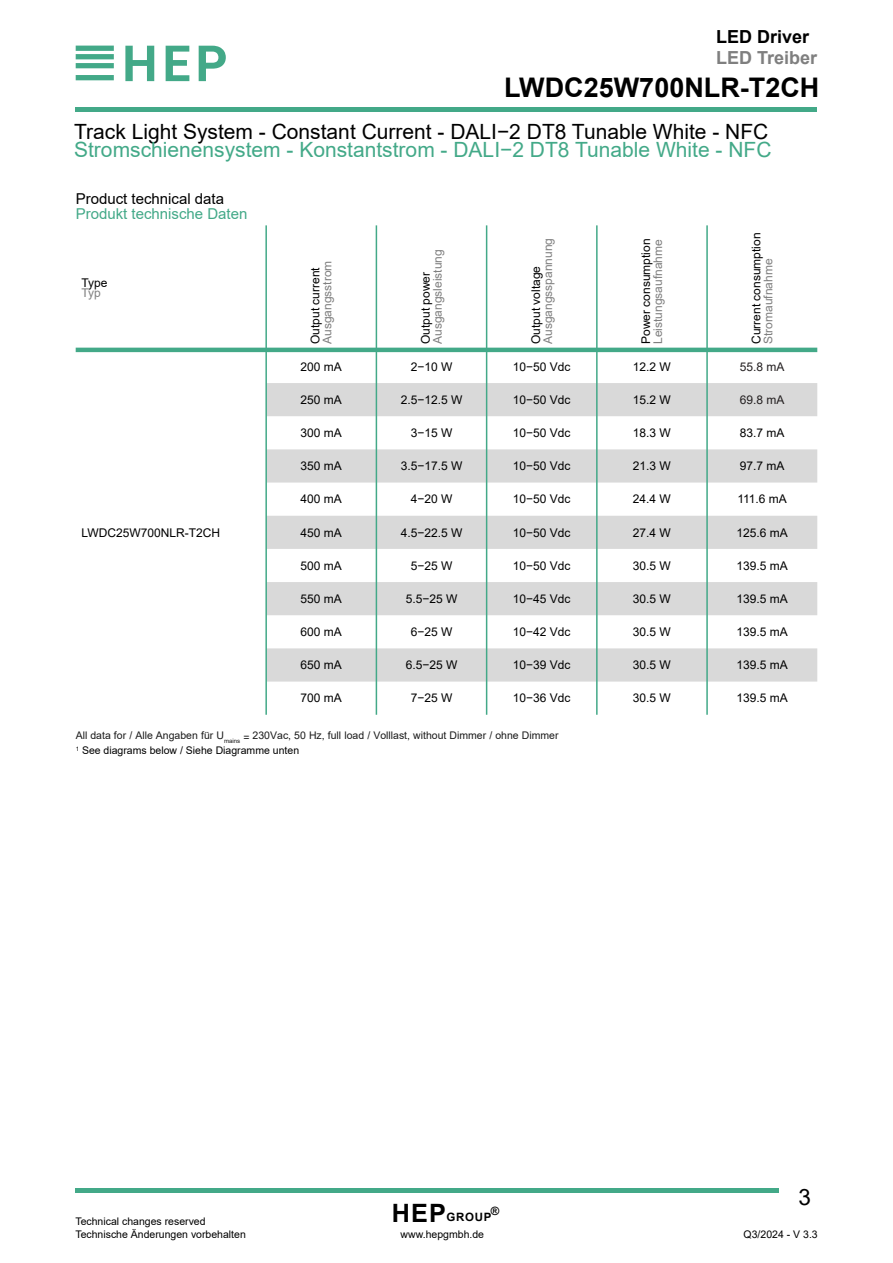
<style>
.page{position:relative;width:893px;height:1263px;background:#fff}
.page>*{position:absolute;margin:0;border:0;box-sizing:border-box;transform-origin:0 0}
.t1{font:700 27px "Arial";color:#000}
.t2{font:22.5px "Arial";color:#000}
.t3{font:21px "Arial";color:#43a988}
.t4{font:21px "Arial";color:#000}
.t5{font:700 18px "Arial";color:#7f7f7f}
.t6{font:700 18px "Arial";color:#000}
.t7{font:15px "Arial";color:#43a988}
.t8{font:15px "Arial";color:#000}
.t9{font:12px "Arial";color:#000}
.t10{font:12px "Arial";color:#7f7f7f}
.t11{font:12px "Arial";color:#231f20}
.t12{font:700 11.55px "Arial";letter-spacing:.06em;color:#000}
.t13{font:10.5px/15px "Arial";color:#1a1a1a}
.t14{font:10.5px/12.6px "Arial";color:#000}
.s1{color:#000}
.s2{font-size:25.2px}
</style>
<div class="page">
<hr style="left:76px;top:108px;width:741px;height:4px;background:#43a988">
<hr style="left:76px;top:1189px;width:703px;height:4px;background:#43a988">
<svg style="left:76px;top:75px;width:38px;height:5px"></svg>
<svg style="left:76px;top:46px;width:38px;height:22px"></svg>
<svg style="left:125px;top:46px;width:29px;height:35px"></svg>
<svg style="left:166px;top:46px;width:23px;height:35px"></svg>
<svg style="left:199px;top:46px;width:27px;height:35px"></svg>
<svg style="left:267px;top:383px;width:550px;height:298px;fill:#d9d9d9"></svg>
<hr style="left:265px;top:225px;width:2px;height:490px;background:#43a988">
<hr style="left:376px;top:225px;width:1px;height:490px;background:#43a988">
<hr style="left:486px;top:225px;width:1px;height:490px;background:#43a988">
<hr style="left:596px;top:225px;width:2px;height:490px;background:#43a988">
<hr style="left:706px;top:225px;width:2px;height:490px;background:#43a988">
<hr style="left:76px;top:348px;width:741px;height:4px;background:#43a988">
<h3 class="t6" style="left:716px;top:30px;width:95px">LED Driver</h3>
<h3 class="t5" style="left:716px;top:51px;width:103px">LED Treiber</h3>
<h1 class="t1" style="left:504px;top:77px;width:317px">LWDC25W700NLR-T2CH</h1>
<h3 class="t4" style="left:74px;top:124px;width:696px">Track Light System - Constant Current - DALI−2 DT8 Tunable White - NFC</h3>
<h3 class="t3" style="left:74px;top:142px;width:699px">Stromschienensystem - Konstantstrom - DALI−2 DT8 Tunable White - NFC</h3>
<p class="t8" style="left:76px;top:193px;width:150px">Product technical data</p>
<p class="t7" style="left:76px;top:208px;width:173px">Produkt technische Daten</p>
<p class="t9" style="left:82px;top:278px;width:28px">Type</p>
<p class="t10" style="left:82px;top:288px;width:21px">Typ</p>
<p class="t10" style="left:433px;top:344px;width:96px;rotate:-90deg">Ausgangsleistung</p>
<p class="t9" style="left:311px;top:344px;width:78px;rotate:-90deg">Output current</p>
<p class="t10" style="left:323px;top:344px;width:85px;rotate:-90deg">Ausgangsstrom</p>
<p class="t9" style="left:421px;top:344px;width:74px;rotate:-90deg">Output power</p>
<p class="t10" style="left:543px;top:344px;width:108px;rotate:-90deg">Ausgangsspannung</p>
<p class="t9" style="left:641px;top:344px;width:107px;rotate:-90deg">Power consumption</p>
<p class="t10" style="left:653px;top:344px;width:106px;rotate:-90deg">Leistungsaufnahme</p>
<p class="t9" style="left:752px;top:344px;width:113px;rotate:-90deg">Current consumption</p>
<p class="t10" style="left:764px;top:344px;width:87px;rotate:-90deg">Stromaufnahme</p>
<p class="t9" style="left:531px;top:344px;width:80px;rotate:-90deg">Output voltage</p>
<p class="t9" style="left:301px;top:362px;width:43px">200 mA</p>
<p class="t9" style="left:411px;top:362px;width:43px">2−10 W</p>
<p class="t9" style="left:513px;top:362px;width:59px">10−50 Vdc</p>
<p class="t9" style="left:633px;top:362px;width:40px">12.2 W</p>
<p class="t11" style="left:740px;top:362px;width:46px">55.8 mA</p>
<p class="t9" style="left:301px;top:395px;width:43px">250 mA</p>
<p class="t9" style="left:401px;top:395px;width:63px">2.5−12.5 W</p>
<p class="t9" style="left:513px;top:395px;width:59px">10−50 Vdc</p>
<p class="t9" style="left:633px;top:395px;width:40px">15.2 W</p>
<p class="t11" style="left:740px;top:395px;width:46px">69.8 mA</p>
<p class="t9" style="left:301px;top:428px;width:43px">300 mA</p>
<p class="t9" style="left:411px;top:428px;width:43px">3−15 W</p>
<p class="t9" style="left:513px;top:428px;width:59px">10−50 Vdc</p>
<p class="t9" style="left:633px;top:428px;width:40px">18.3 W</p>
<p class="t9" style="left:740px;top:428px;width:46px">83.7 mA</p>
<p class="t9" style="left:301px;top:461px;width:43px">350 mA</p>
<p class="t9" style="left:401px;top:461px;width:63px">3.5−17.5 W</p>
<p class="t9" style="left:513px;top:461px;width:59px">10−50 Vdc</p>
<p class="t9" style="left:633px;top:461px;width:40px">21.3 W</p>
<p class="t9" style="left:740px;top:461px;width:46px">97.7 mA</p>
<p class="t9" style="left:301px;top:495px;width:43px">400 mA</p>
<p class="t9" style="left:411px;top:495px;width:43px">4−20 W</p>
<p class="t9" style="left:513px;top:495px;width:59px">10−50 Vdc</p>
<p class="t9" style="left:633px;top:495px;width:40px">24.4 W</p>
<p class="t9" style="left:737px;top:495px;width:51px">111.6 mA</p>
<p class="t9" style="left:301px;top:528px;width:43px">450 mA</p>
<p class="t9" style="left:401px;top:528px;width:63px">4.5−22.5 W</p>
<p class="t9" style="left:513px;top:528px;width:59px">10−50 Vdc</p>
<p class="t9" style="left:633px;top:528px;width:40px">27.4 W</p>
<p class="t9" style="left:736px;top:528px;width:53px">125.6 mA</p>
<p class="t9" style="left:301px;top:561px;width:43px">500 mA</p>
<p class="t9" style="left:411px;top:561px;width:43px">5−25 W</p>
<p class="t9" style="left:513px;top:561px;width:59px">10−50 Vdc</p>
<p class="t9" style="left:633px;top:561px;width:40px">30.5 W</p>
<p class="t9" style="left:736px;top:561px;width:53px">139.5 mA</p>
<p class="t9" style="left:301px;top:594px;width:43px">550 mA</p>
<p class="t9" style="left:406px;top:594px;width:53px">5.5−25 W</p>
<p class="t9" style="left:513px;top:594px;width:59px">10−45 Vdc</p>
<p class="t9" style="left:633px;top:594px;width:40px">30.5 W</p>
<p class="t9" style="left:736px;top:594px;width:53px">139.5 mA</p>
<p class="t9" style="left:301px;top:627px;width:43px">600 mA</p>
<p class="t9" style="left:411px;top:627px;width:43px">6−25 W</p>
<p class="t9" style="left:513px;top:627px;width:59px">10−42 Vdc</p>
<p class="t9" style="left:633px;top:627px;width:40px">30.5 W</p>
<p class="t9" style="left:736px;top:627px;width:53px">139.5 mA</p>
<p class="t9" style="left:301px;top:660px;width:43px">650 mA</p>
<p class="t9" style="left:406px;top:660px;width:53px">6.5−25 W</p>
<p class="t9" style="left:513px;top:660px;width:59px">10−39 Vdc</p>
<p class="t9" style="left:633px;top:660px;width:40px">30.5 W</p>
<p class="t9" style="left:736px;top:660px;width:53px">139.5 mA</p>
<p class="t9" style="left:301px;top:694px;width:43px">700 mA</p>
<p class="t9" style="left:411px;top:694px;width:43px">7−25 W</p>
<p class="t9" style="left:513px;top:694px;width:59px">10−36 Vdc</p>
<p class="t9" style="left:633px;top:694px;width:40px">30.5 W</p>
<p class="t9" style="left:736px;top:694px;width:53px">139.5 mA</p>
<p class="t13" style="left:76px;top:729px;width:484px">All data for / Alle Angaben für U<sub>mains</sub> = 230Vac, 50 Hz, full load / Volllast, without Dimmer / ohne Dimmer<br><sup>1</sup> <span class="s1">See diagrams below / Siehe Diagramme unten</span></p>
<p class="t9" style="left:82px;top:528px;width:140px">LWDC25W700NLR-T2CH</p>
<p class="t14" style="left:75px;top:1216px;width:172px">Technical changes reserved<br>Technische Änderungen vorbehalten</p>
<p class="t12" style="left:392px;top:1212px;width:101px"><span class="s2">HEP</span>GROUP</p>
<p class="t12" style="left:491px;top:1206px;width:10px">®</p>
<p class="t14" style="left:401px;top:1229px;width:85px">www.hepgmbh.de</p>
<h2 class="t2" style="left:798px;top:1188px;width:14px">3</h2>
<p class="t14" style="left:744px;top:1229px;width:76px">Q3/2024 - V 3.3</p>
</div>
